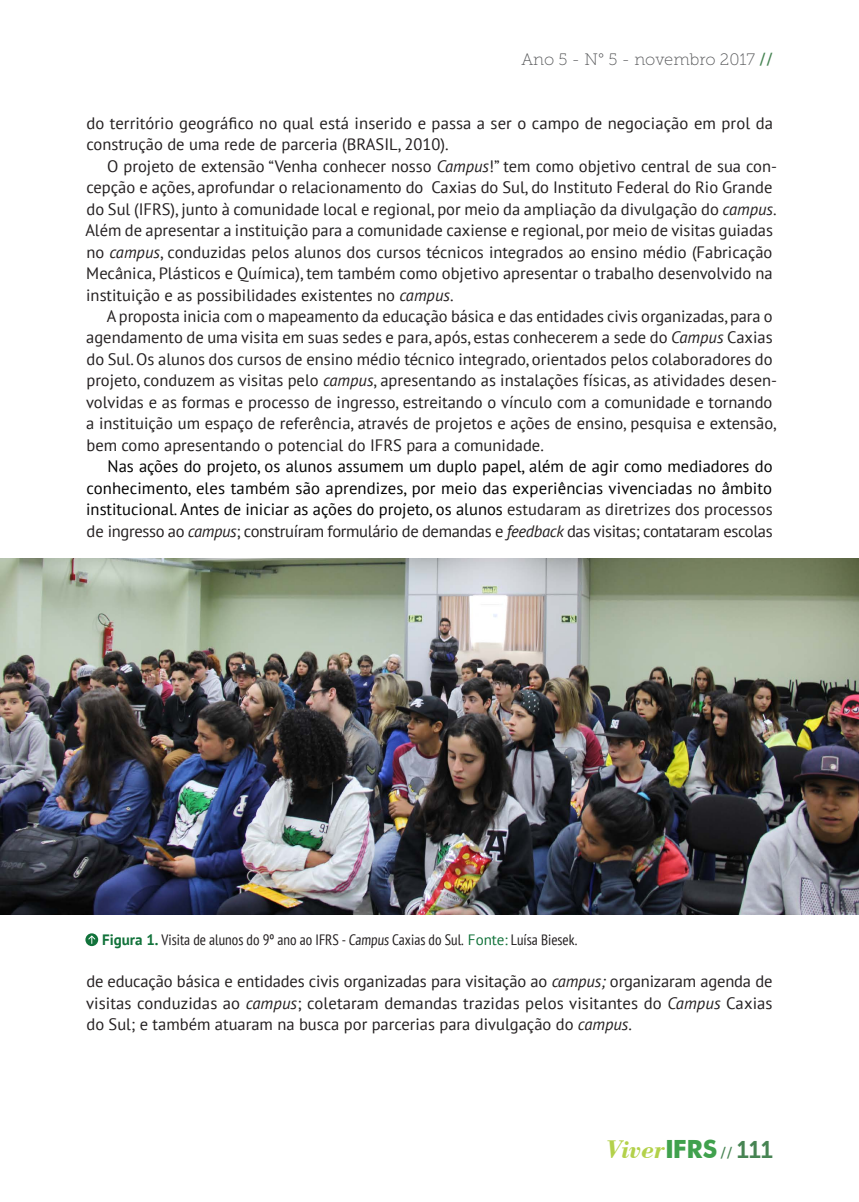
<style>
.page{position:relative;width:859px;height:1202px;background:#fff}
.page>*{position:absolute;margin:0;border:0;box-sizing:border-box;transform-origin:0 0}
.t1{font:italic 700 26.85px "Bodoni BT";color:#b3d14a}
.Número_da_página_mes{font:24px "Museo Slab 700";color:#478453}
.Texto{font:16.5px/21.5px "PT Sans";color:#231f20}
.Texto-2{font:16.5px/21.5px "PT Sans";letter-spacing:-.02em;color:#000;text-align:justify}
.t2{font:16.5px "Museo Slab 100";color:#57585a}
.Legenda_fotos{font:condensed 15px "PT Sans";color:#231f20}
.s1{font-family:"Museo Slab 500";color:#478453}
.s2{font-style:italic}
.s3{color:#231f20}
.s4{font-style:italic;color:#231f20}
.s5{font-weight:700;font-stretch:normal;color:#11723a}
.s6{font-stretch:normal;color:#11723a}
.s7{font-family:"Futura BT";font-style:normal;font-size:25.05px;color:#40a14d}
.s8{font-family:"Museo Slab 500";font-size:15px}
</style>
<div class="page">
<img style="left:0;top:558px;width:858px;height:356px">
<svg style="left:85px;top:933px;width:13px;height:12px"></svg>
<svg style="left:88px;top:935px;width:7px;height:8px"></svg>
<p class="t2" style="left:521px;top:51px;width:253px">Ano 5 - N° 5 - novembro 2017 <span class="s1">//</span></p>
<p class="Texto" style="left:86px;top:112px;width:687px">do território geográfico no qual está inserido e passa a ser o campo de negociação em prol da construção de uma rede de parceria (BRASIL, 2010).</p>
<p class="Texto" style="left:85px;top:155px;width:692px;text-indent:22px">O projeto de extensão “Venha conhecer nosso <span class="s2">Campus</span>!” tem como objetivo central de sua con&shy;cepção e ações, aprofundar o relacionamento do Caxias do Sul, do Instituto Federal do Rio Grande do Sul (IFRS), junto à comunidade local e regional, por meio da ampliação da divulgação do <span class="s2">campus</span>.<br>Além de apresentar a instituição para a comunidade caxiense e regional, por meio de visitas guiadas no <span class="s2">campus</span>, conduzidas pelos alunos dos cursos técnicos integrados ao ensino médio (Fabricação Mecânica, Plásticos e Química), tem também como objetivo apresentar o trabalho desenvolvido na instituição e as possibilidades existentes no <span class="s2">campus</span>.</p>
<p class="Texto" style="left:86px;top:305px;width:692px;text-indent:21px">A proposta inicia com o mapeamento da educação básica e das entidades civis organizadas, para o agendamento de uma visita em suas sedes e para, após, estas conhecerem a sede do <span class="s2">Campus</span> Caxias do Sul. Os alunos dos cursos de ensino médio técnico integrado, orientados pelos colaboradores do projeto, conduzem as visitas pelo <span class="s2">campus</span>, apresentando as instalações físicas, as atividades desen&shy;volvidas e as formas e processo de ingresso, estreitando o vínculo com a comunidade e tornando a instituição um espaço de referência, através de projetos e ações de ensino, pesquisa e extensão, bem como apresentando o potencial do IFRS para a comunidade.</p>
<p class="Texto-2" style="left:86px;top:455px;width:687px;text-indent:21px">Nas ações do projeto, os alunos assumem um duplo papel, além de agir como mediadores do conhecimento, eles também são aprendizes, por meio das experiências vivenciadas no âmbito institucional. Antes de iniciar as ações do projeto, os alunos <span class="s3">estudaram as diretrizes dos processos de ingresso ao</span> <span class="s4">campus</span><span class="s3">; construíram formulário de demandas e</span> <span class="s4">feedback</span> <span class="s3">das visitas; contataram escolas</span></p>
<p class="Legenda_fotos" style="left:102px;top:930px;width:476px"><span class="s5">Figura 1.</span> Visita de alunos do 9º ano ao IFRS - Campus Caxias do Sul. <span class="s6">Fonte:</span> Luísa Biesek.</p>
<p class="Texto" style="left:86px;top:970px;width:687px;text-align:justify">de educação básica e entidades civis organizadas para visitação ao <span class="s2">campus;</span> organizaram agenda de visitas conduzidas ao <span class="s2">campus</span>; coletaram demandas trazidas pelos visitantes do <span class="s2">Campus</span> Caxias do Sul; e também atuaram na busca por parcerias para divulgação do <span class="s2">campus</span>.</p>
<p class="t1" style="left:606px;top:1132px;width:112px">Viver<span class="s7">IFRS</span></p>
<p class="Número_da_página_mes" style="left:719px;top:1135px;width:54px"><span class="s8">//</span> 111</p>
</div>
